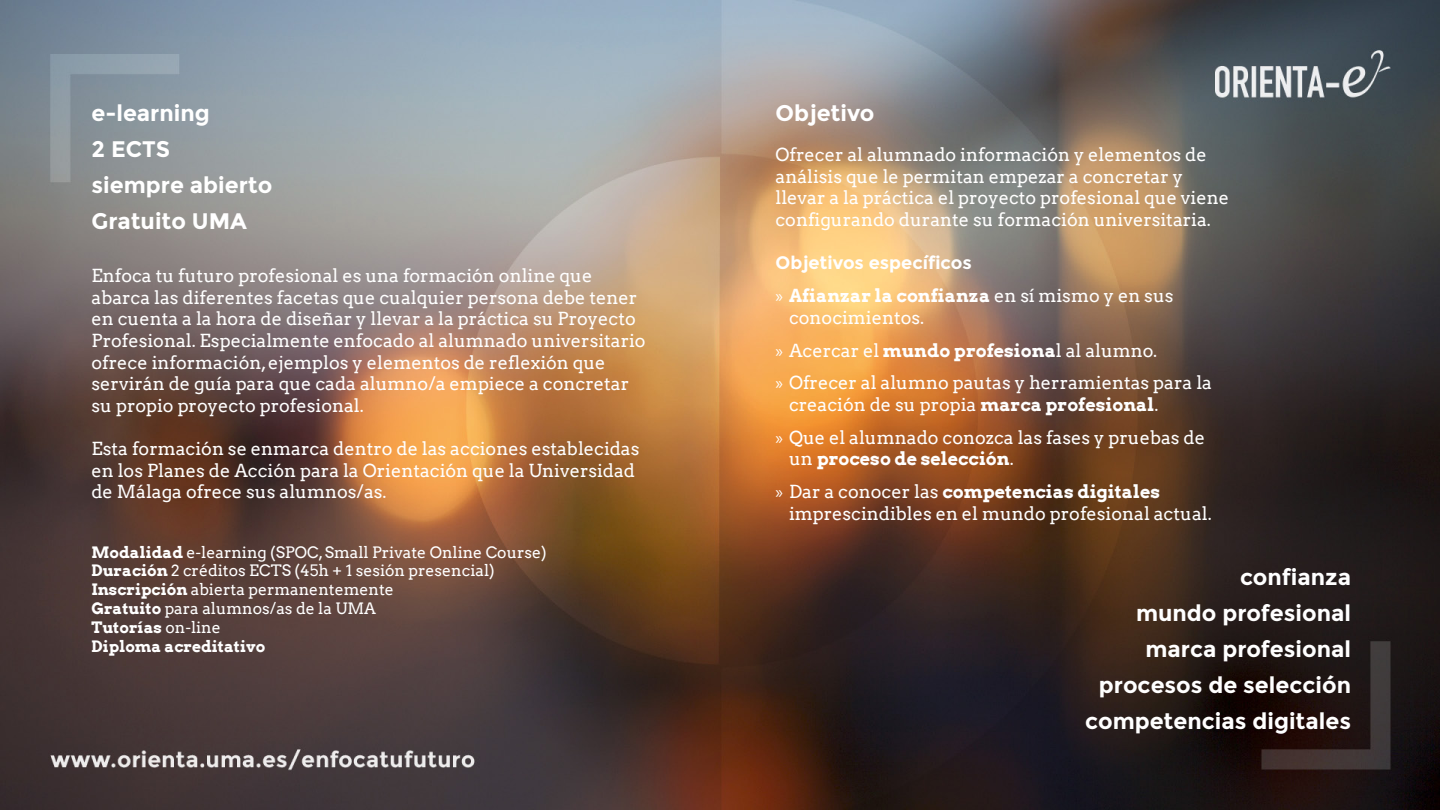
<style>
.page{position:relative;width:1440px;height:810px;background:#fff}
.page>*{position:absolute;margin:0;border:0;box-sizing:border-box;transform-origin:0 0}
.t1{font:700 22.5px "Montserrat";color:#fff}
.t2{font:18px/21.6px "Arvo";color:#fff}
.t3{font:700 18px "Montserrat";color:#fff}
.t4{font:15.75px "Arvo";color:#fff}
.t5{font:700 15.75px "Arvo";color:#fff}
.s1{font-weight:700}
.s2{font-weight:400}
.s3{font-family:"Myriad Pro"}
</style>
<div class="page">
<img style="left:0;top:0;width:1440px;height:810px">
<p class="t1" style="left:92px;top:99px;width:120px">e-learning</p>
<p class="t1" style="left:92px;top:135px;width:80px">2 ECTS</p>
<p class="t1" style="left:92px;top:171px;width:182px">siempre abierto</p>
<p class="t1" style="left:92px;top:207px;width:157px">Gratuito UMA</p>
<p class="t2" style="left:92px;top:265px;width:556px">Enfoca tu futuro profesional es una formación online que abarca las diferentes facetas que cualquier persona debe tener en cuenta a la hora de diseñar y llevar a la práctica su Proyecto Profesional. Especialmente enfocado al alumnado universitario ofrece información, ejemplos y elementos de reflexión que servirán de guía para que cada alumno/a empiece a concretar su propio proyecto profesional.</p>
<p class="t2" style="left:92px;top:438px;width:550px">Esta formación se enmarca dentro de las acciones establecidas en los Planes de Acción para la Orientación que la Universidad de Málaga ofrece sus alumnos/as.</p>
<p class="t4" style="left:92px;top:542px;width:457px"><span class="s1">Modalidad</span> e-learning (SPOC, Small Private Online Course)</p>
<p class="t4" style="left:92px;top:561px;width:405px"><span class="s1">Duración</span> 2 créditos ECTS (45h + 1 sesión presencial)</p>
<p class="t4" style="left:92px;top:580px;width:304px"><span class="s1">Inscripción</span> abierta permanentemente</p>
<p class="t4" style="left:92px;top:599px;width:286px"><span class="s1">Gratuito</span> para alumnos/as de la UMA</p>
<p class="t5" style="left:92px;top:618px;width:131px">Tutorías <span class="s2">on-line</span></p>
<p class="t5" style="left:92px;top:636px;width:175px">Diploma acreditativo</p>
<p class="t1" style="left:776px;top:99px;width:101px">Objetivo</p>
<p class="t2" style="left:776px;top:144px;width:455px">Ofrecer al alumnado información y elementos de análisis que le permitan empezar a concretar y llevar a la práctica el proyecto profesional que viene configurando durante su formación universitaria.</p>
<p class="t3" style="left:776px;top:252px;width:198px">Objetivos específicos</p>
<p class="t2" style="left:789px;top:285px;width:386px;text-indent:-14px"><span class="s3">»</span> <span class="s1">Afianzar la confianza</span> en sí mismo y en sus conocimientos.</p>
<p class="t2" style="left:776px;top:339px;width:383px"><span class="s3">»</span> Acercar el <span class="s1">mundo profesiona</span>l al alumno.</p>
<p class="t2" style="left:789px;top:372px;width:425px;text-indent:-14px"><span class="s3">»</span> Ofrecer al alumno pautas y herramientas para la creación de su propia <span class="s1">marca profesional</span>.</p>
<p class="t2" style="left:789px;top:427px;width:418px;text-indent:-14px"><span class="s3">»</span> Que el alumnado conozca las fases y pruebas de un <span class="s1">proceso de selección</span>.</p>
<p class="t2" style="left:789px;top:481px;width:424px;text-indent:-14px"><span class="s3">»</span> Dar a conocer las <span class="s1">competencias digitales </span>imprescindibles en el mundo profesional actual.</p>
<p class="t1" style="left:1240px;top:564px;width:113px">confianza</p>
<p class="t1" style="left:1136px;top:600px;width:217px">mundo profesional</p>
<p class="t1" style="left:1145px;top:636px;width:207px">marca profesional</p>
<p class="t1" style="left:1099px;top:672px;width:254px">procesos de selección</p>
<p class="t1" style="left:1085px;top:708px;width:267px">competencias digitales</p>
</div>
